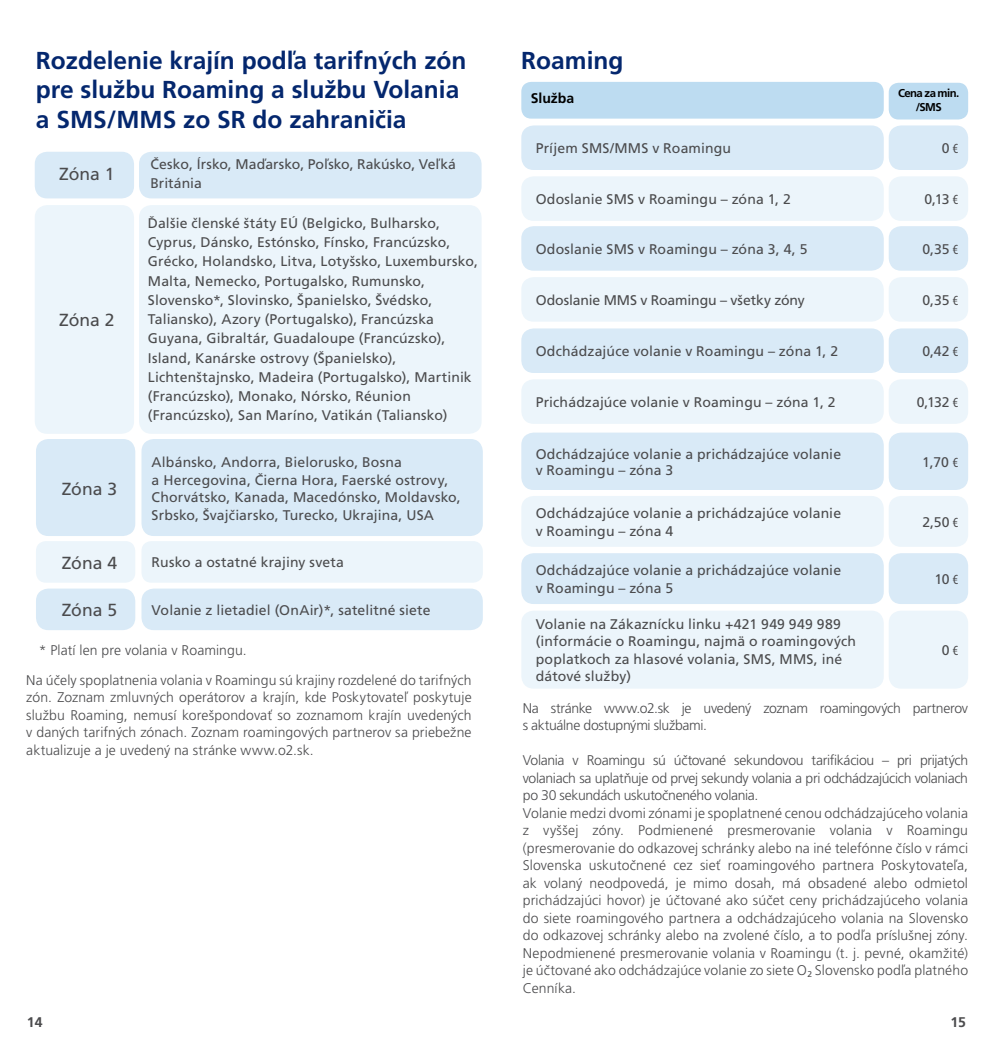
<style>
.page{position:relative;width:993px;height:1042px;background:#fff}
.page>*{position:absolute;margin:0;border:0;box-sizing:border-box;transform-origin:0 0}
.t1{font:700 24.5px/29.8px "Frutiger CE";color:#04276e}
.t2{font:17.5px "Frutiger CE";color:#4b4b4d}
.t3{font:14px/19.2px "Frutiger CE";letter-spacing:.01em;color:#4b4b4d}
.t4{font:300 14px/17.5px "Frutiger CE";letter-spacing:.005em;color:#4b4b4d;text-align:justify}
.t5{font:300 14px/17.5px "Frutiger CE";letter-spacing:-.025em;color:#4b4b4d}
.t6{font:14px "Frutiger CE";letter-spacing:-.01em;color:#4b4b4d}
.t7{font:700 14px "Frutiger CE";color:#000}
.t8{font:700 14px "Frutiger CE";color:#4b4b4d}
.t9{font:700 11.38px/14px "Frutiger CE";letter-spacing:-.05em;color:#000;text-align:center}
.s1{font-family:"Myriad Pro";font-stretch:condensed}
</style>
<div class="page">
<div style="left:36px;top:439px;width:99px;height:97px;background:#d9eaf7;border-radius:12px"></div>
<div style="left:36px;top:541px;width:99px;height:42px;background:#ecf5fb;border-radius:10px"></div>
<div style="left:36px;top:588px;width:99px;height:42px;background:#d9eaf7;border-radius:12px"></div>
<div style="left:141px;top:439px;width:341px;height:97px;background:#d9eaf7;border-radius:12px"></div>
<div style="left:141px;top:541px;width:341px;height:42px;background:#ecf5fb;border-radius:10px"></div>
<div style="left:141px;top:588px;width:341px;height:42px;background:#d9eaf7;border-radius:12px"></div>
<div style="left:35px;top:205px;width:99px;height:229px;background:#ecf5fb;border-radius:12px"></div>
<div style="left:35px;top:152px;width:99px;height:46px;background:#d9eaf7;border-radius:12px"></div>
<div style="left:139px;top:152px;width:342px;height:46px;background:#d9eaf7;border-radius:12px"></div>
<div style="left:139px;top:205px;width:342px;height:229px;background:#ecf5fb;border-radius:12px"></div>
<div style="left:888px;top:125px;width:79px;height:45px;background:#d9eaf7;border-radius:12px"></div>
<div style="left:888px;top:176px;width:79px;height:45px;background:#ecf5fb;border-radius:12px"></div>
<div style="left:888px;top:226px;width:79px;height:45px;background:#d9eaf7;border-radius:12px"></div>
<div style="left:888px;top:379px;width:79px;height:45px;background:#ecf5fb;border-radius:12px"></div>
<div style="left:888px;top:432px;width:79px;height:58px;background:#d9eaf7;border-radius:12px"></div>
<div style="left:888px;top:277px;width:79px;height:45px;background:#ecf5fb;border-radius:12px"></div>
<div style="left:888px;top:328px;width:79px;height:45px;background:#d9eaf7;border-radius:12px"></div>
<div style="left:888px;top:610px;width:79px;height:78px;background:#ecf5fb;border-radius:12px"></div>
<div style="left:888px;top:496px;width:79px;height:51px;background:#ecf5fb;border-radius:12px"></div>
<div style="left:888px;top:553px;width:79px;height:51px;background:#d9eaf7;border-radius:12px"></div>
<div style="left:521px;top:125px;width:362px;height:45px;background:#d9eaf7;border-radius:12px"></div>
<div style="left:521px;top:176px;width:362px;height:45px;background:#ecf5fb;border-radius:12px"></div>
<div style="left:521px;top:226px;width:362px;height:45px;background:#d9eaf7;border-radius:12px"></div>
<div style="left:521px;top:379px;width:362px;height:45px;background:#ecf5fb;border-radius:12px"></div>
<div style="left:521px;top:432px;width:362px;height:58px;background:#d9eaf7;border-radius:12px"></div>
<div style="left:521px;top:277px;width:362px;height:45px;background:#ecf5fb;border-radius:12px"></div>
<div style="left:521px;top:328px;width:362px;height:45px;background:#d9eaf7;border-radius:12px"></div>
<div style="left:521px;top:610px;width:362px;height:78px;background:#ecf5fb;border-radius:12px"></div>
<div style="left:521px;top:496px;width:362px;height:51px;background:#ecf5fb;border-radius:12px"></div>
<div style="left:521px;top:553px;width:362px;height:51px;background:#d9eaf7;border-radius:12px"></div>
<div style="left:521px;top:82px;width:362px;height:37px;background:#bddcf1;border-radius:10px"></div>
<div style="left:888px;top:83px;width:79px;height:36px;background:#bddcf1;border-radius:10px"></div>
<h1 class="t1" style="left:36px;top:45px;width:432px">Rozdelenie krajín podľa tarifných zón pre službu Roaming a službu Volania a SMS/MMS zo SR do zahraničia</h1>
<p class="t2" style="left:59px;top:163px;width:57px">Zóna 1</p>
<p class="t2" style="left:59px;top:310px;width:57px">Zóna 2</p>
<p class="t3" style="left:150px;top:154px;width:307px">Česko, Írsko, Maďarsko, Poľsko, Rakúsko, Veľká<br>Británia</p>
<p class="t3" style="left:148px;top:213px;width:331px">Ďalšie členské štáty EÚ (Belgicko, Bulharsko, Cyprus, Dánsko, Estónsko, Fínsko, Francúzsko, Grécko, Holandsko, Litva, Lotyšsko, Luxembursko, Malta, Nemecko, Portugalsko, Rumunsko, Slovensko*, Slovinsko, Španielsko, Švédsko, Taliansko), Azory (Portugalsko), Francúzska Guyana, Gibraltár, Guadaloupe (Francúzsko), Island, Kanárske ostrovy (Španielsko), Lichtenštajnsko, Madeira (Portugalsko), Martinik (Francúzsko), Monako, Nórsko, Réunion (Francúzsko), San Maríno, Vatikán (Taliansko)</p>
<p class="t3" style="left:152px;top:453px;width:310px;line-height:17.5px">Albánsko, Andorra, Bielorusko, Bosna<br>a Hercegovina, Čierna Hora, Faerské ostrovy, Chorvátsko, Kanada, Macedónsko, Moldavsko, Srbsko, Švajčiarsko, Turecko, Ukrajina, USA</p>
<p class="t3" style="left:152px;top:553px;width:194px">Rusko a ostatné krajiny sveta</p>
<p class="t3" style="left:152px;top:600px;width:280px">Volanie z lietadiel (OnAir)*, satelitné siete</p>
<p class="t2" style="left:62px;top:479px;width:57px">Zóna 3</p>
<p class="t2" style="left:62px;top:553px;width:57px">Zóna 4</p>
<p class="t2" style="left:62px;top:600px;width:57px">Zóna 5</p>
<p class="t4" style="left:39px;top:641px;width:209px">* Platí len pre volania v Roamingu.</p>
<p class="t4" style="left:26px;top:671px;width:446px">Na účely spoplatnenia volania v Roamingu sú krajiny rozdelené do tarifných zón. Zoznam zmluvných operátorov a krajín, kde Poskytovateľ poskytuje službu Roaming, nemusí korešpondovať so zoznamom krajín uvedených v daných tarifných zónach. Zoznam roamingových partnerov sa priebežne aktualizuje a je uvedený na stránke www.o2.sk.</p>
<h1 class="t1" style="left:521px;top:45px;width:104px">Roaming</h1>
<p class="t7" style="left:530px;top:90px;width:45px">Služba</p>
<p class="t3" style="left:535px;top:139px;width:197px">Príjem SMS/MMS v Roamingu</p>
<p class="t3" style="left:535px;top:190px;width:256px">Odoslanie SMS v Roamingu – zóna 1, 2</p>
<p class="t3" style="left:535px;top:239px;width:273px">Odoslanie SMS v Roamingu – zóna 3, 4, 5</p>
<p class="t6" style="left:535px;top:292px;width:270px">Odoslanie MMS v Roamingu – všetky zóny</p>
<p class="t3" style="left:535px;top:342px;width:304px">Odchádzajúce volanie v Roamingu – zóna 1, 2</p>
<p class="t3" style="left:535px;top:392px;width:301px">Prichádzajúce volanie v Roamingu – zóna 1, 2</p>
<p class="t3" style="left:535px;top:446px;width:307px;line-height:15.8px">Odchádzajúce volanie a prichádzajúce volanie v Roamingu – zóna 3</p>
<p class="t3" style="left:535px;top:504px;width:307px;line-height:17.5px">Odchádzajúce volanie a prichádzajúce volanie v Roamingu – zóna 4</p>
<p class="t3" style="left:535px;top:562px;width:307px;line-height:17.5px">Odchádzajúce volanie a prichádzajúce volanie v Roamingu – zóna 5</p>
<p class="t3" style="left:535px;top:615px;width:322px;line-height:17.5px">Volanie na Zákaznícku linku +421 949 949 989 (informácie o Roamingu, najmä o roamingových poplatkoch za hlasové volania, SMS, MMS, iné dátové služby)</p>
<p class="t9" style="left:897px;top:86px;width:63px">Cena za min. /SMS</p>
<p class="t3" style="left:941px;top:139px;width:18px">0 <span class="s1">€</span></p>
<p class="t3" style="left:924px;top:190px;width:35px">0,13 <span class="s1">€</span></p>
<p class="t3" style="left:922px;top:239px;width:37px">0,35 <span class="s1">€</span></p>
<p class="t3" style="left:922px;top:290px;width:37px">0,35 <span class="s1">€</span></p>
<p class="t3" style="left:922px;top:342px;width:37px">0,42 <span class="s1">€</span></p>
<p class="t3" style="left:916px;top:392px;width:43px">0,132 <span class="s1">€</span></p>
<p class="t3" style="left:922px;top:452px;width:37px">1,70 <span class="s1">€</span></p>
<p class="t3" style="left:922px;top:512px;width:37px">2,50 <span class="s1">€</span></p>
<p class="t3" style="left:934px;top:569px;width:25px">10 <span class="s1">€</span></p>
<p class="t3" style="left:941px;top:640px;width:18px">0 <span class="s1">€</span></p>
<p class="t5" style="left:522px;top:699px;width:446px">Na stránke www.o2.sk je uvedený zoznam roamingových partnerov s aktuálne dostupnými službami.</p>
<p class="t4" style="left:522px;top:751px;width:446px;text-align:left">Volania v Roamingu sú účtované sekundovou tarifikáciou – pri prijatých volaniach sa uplatňuje od prvej sekundy volania a pri odchádzajúcich volaniach po 30 sekundách uskutočneného volania.<br>Volanie medzi dvomi zónami je spoplatnené cenou odchádzajúceho volania z vyššej zóny. Podmienené presmerovanie volania v Roamingu (presmerovanie do odkazovej schránky alebo na iné telefónne číslo v rámci Slovenska uskutočnené cez sieť roamingového partnera Poskytovateľa, ak volaný neodpovedá, je mimo dosah, má obsadené alebo odmietol prichádzajúci hovor) je účtované ako súčet ceny prichádzajúceho volania do siete roamingového partnera a odchádzajúceho volania na Slovensko do odkazovej schránky alebo na zvolené číslo, a to podľa príslušnej zóny.<br>Nepodmienené presmerovanie volania v Roamingu (t. j. pevné, okamžité) je účtované ako odchádzajúce volanie zo siete O<sub>2</sub> Slovensko podľa platného Cenníka.</p>
<p class="t8" style="left:27px;top:1014px;width:17px">14</p>
<p class="t8" style="left:950px;top:1014px;width:17px">15</p>
</div>
